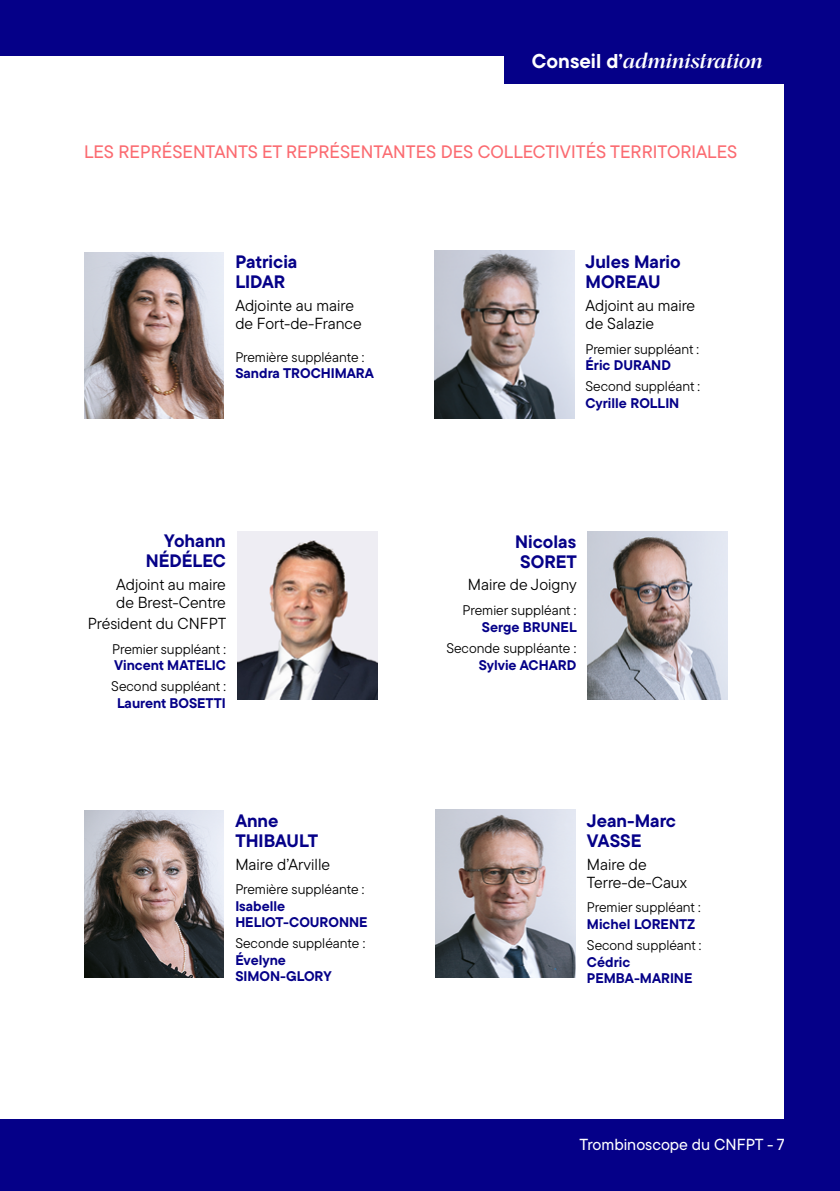
<style>
.page{position:relative;width:840px;height:1191px;background:#fff}
.page>*{position:absolute;margin:0;border:0;box-sizing:border-box;transform-origin:0 0}
.t1{font:italic 500 19.4px "PP Hatton";color:#fff}
.t2{font:700 18px/20px "TT Commons Pro";color:#050088}
.t3{font:500 18px "TT Commons Pro";color:#fb6a70}
.t4{font:16px/18px "TT Commons Pro";color:#000}
.t5{font:500 16px "TT Commons Pro";color:#fff}
.t6{font:14px "TT Commons Pro";color:#000}
.t7{font:700 14px/16px "TT Commons Pro";color:#050088}
.s1{font-family:"TT Commons Pro";font-weight:700;font-style:normal;font-size:20px}
</style>
<div class="page">
<div style="left:0;top:0;width:839px;height:56px;background:#050088"></div>
<div style="left:0;top:1119px;width:839px;height:72px;background:#050088"></div>
<div style="left:503px;top:56px;width:336px;height:28px;background:#050088"></div>
<div style="left:783px;top:0;width:56px;height:1191px;background:#050088"></div>
<img style="left:237px;top:531px;width:140px;height:168px">
<img style="left:587px;top:531px;width:140px;height:168px">
<img style="left:434px;top:250px;width:140px;height:168px">
<img style="left:84px;top:252px;width:140px;height:166px">
<img style="left:435px;top:809px;width:140px;height:168px">
<img style="left:84px;top:811px;width:140px;height:166px">
<h1 class="t1" style="left:531px;top:48px;width:232px"><span class="s1">Conseil d’</span>administration</h1>
<p class="t3" style="left:84px;top:139px;width:654px">LES REPRÉSENTANTS ET REPRÉSENTANTES DES COLLECTIVITÉS TERRITORIALES</p>
<p class="t2" style="left:235px;top:252px;width:63px">Patricia<br>LIDAR</p>
<p class="t4" style="left:235px;top:296px;width:128px">Adjointe au maire de Fort-de-France</p>
<p class="t6" style="left:235px;top:347px;width:130px">Première suppléante :</p>
<p class="t7" style="left:235px;top:365px;width:140px">Sandra TROCHIMARA</p>
<p class="t2" style="left:146px;top:531px;width:81px;text-align:right">Yohann<br>NÉDÉLEC</p>
<p class="t4" style="left:116px;top:575px;width:111px">Adjoint au maire de Brest-Centre</p>
<p class="t4" style="left:88px;top:614px;width:140px">Président du CNFPT</p>
<p class="t6" style="left:112px;top:638px;width:115px">Premier suppléant :</p>
<p class="t7" style="left:114px;top:657px;width:113px">Vincent MATELIC</p>
<p class="t6" style="left:111px;top:676px;width:116px">Second suppléant :</p>
<p class="t7" style="left:117px;top:695px;width:110px">Laurent BOSETTI</p>
<p class="t2" style="left:235px;top:810px;width:84px">Anne<br>THIBAULT</p>
<p class="t4" style="left:235px;top:855px;width:96px">Maire d’Arville</p>
<p class="t6" style="left:235px;top:879px;width:130px">Première suppléante :</p>
<p class="t7" style="left:235px;top:898px;width:134px">Isabelle<br>HELIOT-COURONNE</p>
<p class="t6" style="left:235px;top:933px;width:131px">Seconde suppléante :</p>
<p class="t7" style="left:235px;top:952px;width:98px">Évelyne<br>SIMON-GLORY</p>
<p class="t2" style="left:585px;top:252px;width:97px">Jules Mario<br>MOREAU</p>
<p class="t4" style="left:585px;top:296px;width:111px">Adjoint au maire de Salazie</p>
<p class="t6" style="left:585px;top:339px;width:115px">Premier suppléant :</p>
<p class="t7" style="left:585px;top:357px;width:87px">Éric DURAND</p>
<p class="t6" style="left:585px;top:376px;width:116px">Second suppléant :</p>
<p class="t7" style="left:585px;top:395px;width:95px">Cyrille ROLLIN</p>
<p class="t2" style="left:515px;top:531px;width:63px">Nicolas<br>SORET</p>
<p class="t4" style="left:467px;top:576px;width:110px">Maire de Joigny</p>
<p class="t6" style="left:462px;top:600px;width:115px">Premier suppléant :</p>
<p class="t7" style="left:481px;top:619px;width:96px">Serge BRUNEL</p>
<p class="t6" style="left:446px;top:638px;width:131px">Seconde suppléante :</p>
<p class="t7" style="left:478px;top:656px;width:99px">Sylvie ACHARD</p>
<p class="t2" style="left:586px;top:810px;width:91px">Jean-Marc<br>VASSE</p>
<p class="t4" style="left:586px;top:855px;width:102px">Maire de<br>Terre-de-Caux</p>
<p class="t6" style="left:586px;top:897px;width:115px">Premier suppléant :</p>
<p class="t7" style="left:586px;top:916px;width:110px">Michel LORENTZ</p>
<p class="t6" style="left:586px;top:935px;width:116px">Second suppléant :</p>
<p class="t7" style="left:586px;top:954px;width:107px">Cédric<br>PEMBA-MARINE</p>
<p class="t5" style="left:579px;top:1133px;width:206px">Trombinoscope du CNFPT - 7</p>
</div>
